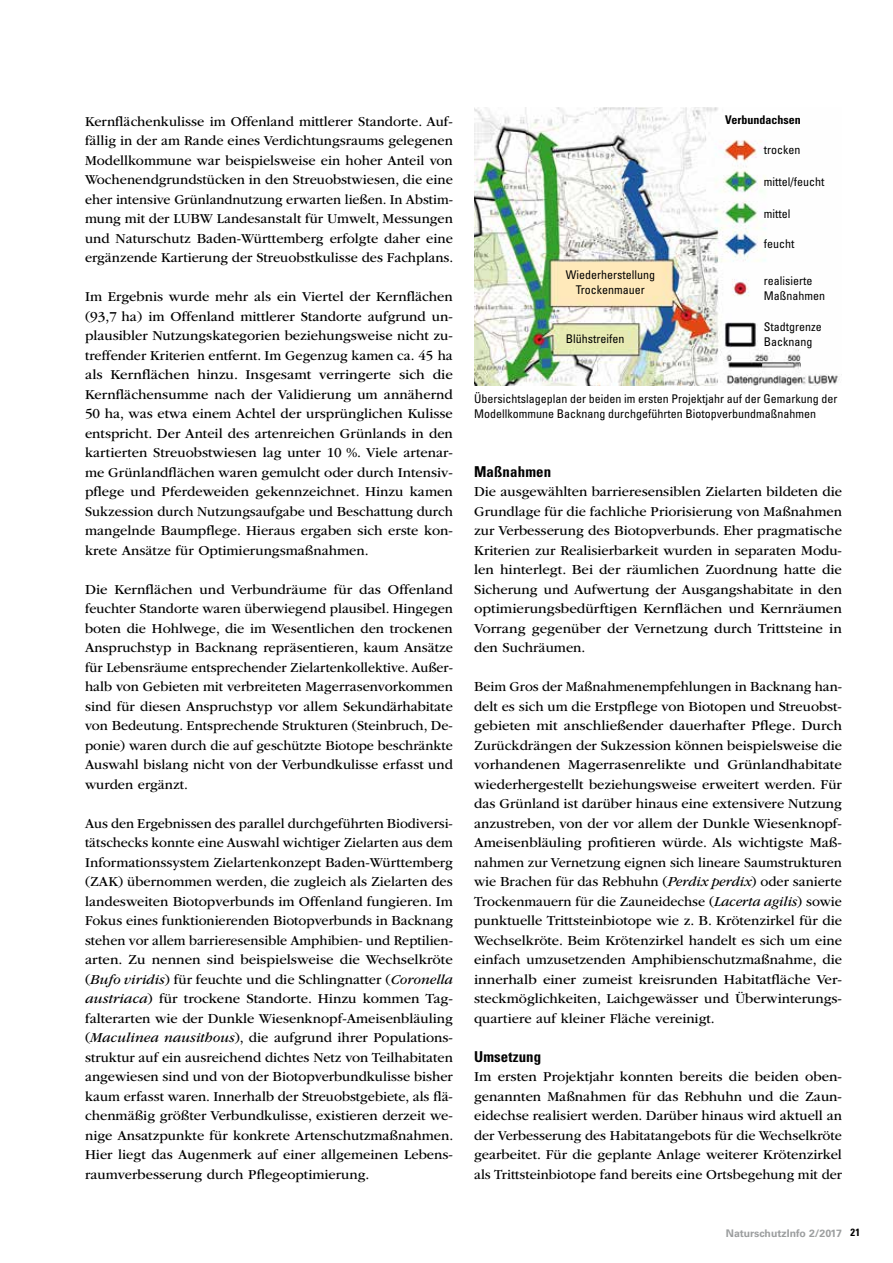
<style>
.page{position:relative;width:893px;height:1263px;background:#fff}
.page>*{position:absolute;margin:0;border:0;box-sizing:border-box;transform-origin:0 0}
.t1{font:700 condensed 15px "Univers LT Std";letter-spacing:.01em;color:#000}
.t2{font:14.25px/19.5px "ITC Garamond Std";color:#000;text-align:justify}
.t3{font:condensed 12px/15px "Univers LT Std";color:#000}
.t4{font:700 condensed 12px "Univers LT Std";color:#000}
.t5{font:700 10.5px "Univers LT";color:#9c9e9f}
.s1{font-style:italic}
.s2{font-family:"Univers LT Std";font-stretch:condensed;color:#000}
</style>
<div class="page">
<img style="left:475px;top:107px;width:365px;height:278px">
<p class="t2" style="left:85px;top:112px;width:370px">Kernflächenkulisse im Offenland mittlerer Standorte. Auf&shy;fällig in der am Rande eines Verdichtungsraums gelegenen Modellkommune war beispielsweise ein hoher Anteil von Wochenendgrundstücken in den Streuobstwiesen, die eine eher intensive Grünlandnutzung erwarten ließen. In Abstim&shy;mung mit der LUBW Landesanstalt für Umwelt, Messungen und Naturschutz Baden-Württemberg erfolgte daher eine ergänzende Kartierung der Streuobstkulisse des Fachplans.</p>
<p class="t2" style="left:85px;top:287px;width:369px">Im Ergebnis wurde mehr als ein Viertel der Kernflächen (93,7 ha) im Offenland mittlerer Standorte aufgrund un&shy;plausibler Nutzungskategorien beziehungsweise nicht zu&shy;treffender Kriterien entfernt. Im Gegenzug kamen ca. 45 ha als Kernflächen hinzu. Insgesamt verringerte sich die Kernflächensumme nach der Validierung um annähernd 50 ha, was etwa einem Achtel der ursprünglichen Kulisse entspricht. Der Anteil des artenreichen Grünlands in den kartierten Streuobstwiesen lag unter 10 %. Viele artenar&shy;me Grünlandflächen waren gemulcht oder durch Intensiv&shy;pflege und Pferdeweiden gekennzeichnet. Hinzu kamen Sukzession durch Nutzungsaufgabe und Beschattung durch mangelnde Baumpflege. Hieraus ergaben sich erste kon&shy;krete Ansätze für Optimierungsmaßnahmen.</p>
<p class="t2" style="left:85px;top:580px;width:369px">Die Kernflächen und Verbundräume für das Offenland feuchter Standorte waren überwiegend plausibel. Hingegen boten die Hohlwege, die im Wesentlichen den trockenen Anspruchstyp in Backnang repräsentieren, kaum Ansätze für Lebensräume entsprechender Zielartenkollektive. Außer&shy;halb von Gebieten mit verbreiteten Magerrasenvorkommen sind für diesen Anspruchstyp vor allem Sekundärhabitate von Bedeutung. Entsprechende Strukturen (Steinbruch, De&shy;ponie) waren durch die auf geschützte Biotope beschränkte Auswahl bislang nicht von der Verbundkulisse erfasst und wurden ergänzt.</p>
<p class="t2" style="left:85px;top:814px;width:370px">Aus den Ergebnissen des parallel durchgeführten Biodiversi&shy;tätschecks konnte eine Auswahl wichtiger Zielarten aus dem Informationssystem Zielartenkonzept Baden-Württemberg (ZAK) übernommen werden, die zugleich als Zielarten des landesweiten Biotopverbunds im Offenland fungieren. Im Fokus eines funktionierenden Biotopverbunds in Backnang stehen vor allem barrieresensible Amphibien- und Reptilien&shy;arten. Zu nennen sind beispielsweise die Wechselkröte (<span class="s1">Bufo viridis</span>) für feuchte und die Schlingnatter (<span class="s1">Coronella austriaca</span>) für trockene Standorte. Hinzu kommen Tag&shy;falterarten wie der Dunkle Wiesenknopf-Ameisenbläuling (<span class="s1">Maculinea nausithous</span>), die aufgrund ihrer Populations&shy;struktur auf ein ausreichend dichtes Netz von Teilhabitaten angewiesen sind und von der Biotopverbundkulisse bisher kaum erfasst waren. Innerhalb der Streuobstgebiete, als flä&shy;chenmäßig größter Verbundkulisse, existieren derzeit we&shy;nige Ansatzpunkte für konkrete Artenschutzmaßnahmen.<br>Hier liegt das Augenmerk auf einer allgemeinen Lebens&shy;raumverbesserung durch Pflegeoptimierung.</p>
<p class="t4" style="left:725px;top:112px;width:77px">Verbundachsen</p>
<p class="t3" style="left:566px;top:267px;width:91px;text-align:center">Wiederherstellung<br>Trockenmauer</p>
<p class="t3" style="left:566px;top:331px;width:60px">Blühstreifen</p>
<p class="t3" style="left:764px;top:142px;width:38px">trocken</p>
<p class="t3" style="left:764px;top:174px;width:62px">mittel/feucht</p>
<p class="t3" style="left:764px;top:206px;width:28px">mittel</p>
<p class="t3" style="left:764px;top:236px;width:32px">feucht</p>
<p class="t3" style="left:764px;top:273px;width:63px">realisierte<br>Maßnahmen</p>
<p class="t3" style="left:764px;top:319px;width:60px">Stadtgrenze<br>Backnang</p>
<p class="t3" style="left:474px;top:391px;width:365px">Übersichtslageplan der beiden im ersten Projektjahr auf der Gemarkung der<br>Modellkommune Backnang durchgeführten Biotopverbundmaßnahmen</p>
<p class="t1" style="left:474px;top:462px;width:79px">Maßnahmen</p>
<p class="t2" style="left:474px;top:482px;width:369px">Die ausgewählten barrieresensiblen Zielarten bildeten die Grundlage für die fachliche Priorisierung von Maßnahmen zur Verbesserung des Biotopverbunds. Eher pragmatische Kriterien zur Realisierbarkeit wurden in separaten Modu&shy;len hinterlegt. Bei der räumlichen Zuordnung hatte die Sicherung und Aufwertung der Ausgangshabitate in den optimierungsbedürftigen Kernflächen und Kernräumen Vorrang gegenüber der Vernetzung durch Trittsteine in den Suchräumen.</p>
<p class="t2" style="left:474px;top:677px;width:369px">Beim Gros der Maßnahmenempfehlungen in Backnang han&shy;delt es sich um die Erstpflege von Biotopen und Streuobst&shy;gebieten mit anschließender dauerhafter Pflege. Durch Zurückdrängen der Sukzession können beispielsweise die vorhandenen Magerrasenrelikte und Grünlandhabitate wiederhergestellt beziehungsweise erweitert werden. Für das Grünland ist darüber hinaus eine extensivere Nutzung anzustreben, von der vor allem der Dunkle Wiesenknopf-Ameisenbläuling profitieren würde. Als wichtigste Maß&shy;nahmen zur Vernetzung eignen sich lineare Saumstrukturen wie Brachen für das Rebhuhn (<span class="s1">Perdix perdix</span>) oder sanierte Trockenmauern für die Zauneidechse (<span class="s1">Lacerta agilis</span>) sowie punktuelle Trittsteinbiotope wie z. B. Krötenzirkel für die Wechselkröte. Beim Krötenzirkel handelt es sich um eine einfach umzusetzenden Amphibienschutzmaßnahme, die innerhalb einer zumeist kreisrunden Habitatfläche Ver&shy;steckmöglichkeiten, Laichgewässer und Überwinterungs&shy;quartiere auf kleiner Fläche vereinigt.</p>
<p class="t1" style="left:474px;top:1047px;width:69px">Umsetzung</p>
<p class="t2" style="left:474px;top:1067px;width:369px">Im ersten Projektjahr konnten bereits die beiden oben&shy;genannten Maßnahmen für das Rebhuhn und die Zaun&shy;eidechse realisiert werden. Darüber hinaus wird aktuell an der Verbesserung des Habitatangebots für die Wechselkröte gearbeitet. Für die geplante Anlage weiterer Krötenzirkel als Trittsteinbiotope fand bereits eine Ortsbegehung mit der</p>
<p class="t5" style="left:726px;top:1227px;width:136px">NaturschutzInfo 2/2017 <span class="s2">21</span></p>
</div>
